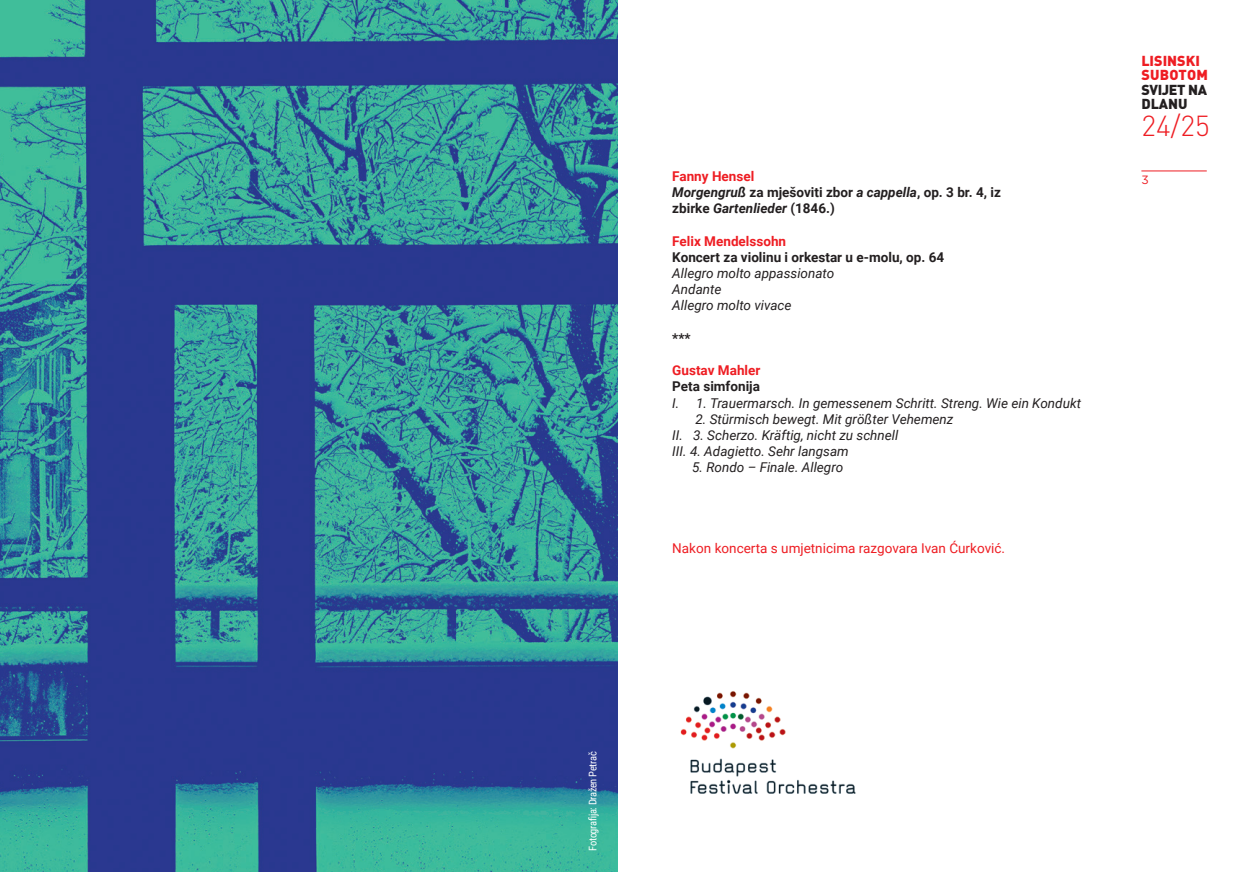
<style>
.page{position:relative;width:1234px;height:872px;background:#fff}
.page>*{position:absolute;margin:0;border:0;box-sizing:border-box;transform-origin:0 0}
.t1{font:300 28.5px "DIN Pro";color:#ee1d23}
.t2{font:900 14.25px/14.1px "DIN Pro";color:#ee1d23}
.t3{font:900 14.25px/14.1px "DIN Pro";letter-spacing:-.025em;color:#231f20}
.t4{font:italic 13.5px/16.2px "Roboto";color:#231f20}
.t5{font:700 13.5px/16.2px "Roboto";color:#231f20}
.t6{font:13.5px "Roboto";color:#ee1d23}
.t7{font:700 13.5px "Roboto";color:#ee1d23}
.t8{font:12px "Gotham";color:#ee1d23}
.t9{font:10.5px "Roboto Condensed";letter-spacing:-.03em;color:#fff}
.s1{color:#ee1d23}
.s2{font-style:italic}
</style>
<div class="page">
<hr style="left:1141px;top:171px;width:65px;height:1px;background:#ee1d23">
<img style="left:0;top:0;width:617px;height:872px">
<img style="left:680px;top:691px;width:176px;height:103px">
<p class="t5" style="left:672px;top:167px;width:330px"><span class="s1">Fanny Hensel<br></span><span class="s2">Morgengruß</span> za mješoviti zbor <span class="s2">a cappella</span>, op. 3 br. 4, iz zbirke <span class="s2">Gartenlieder</span> (1846.)</p>
<p class="t7" style="left:672px;top:231px;width:115px">Felix Mendelssohn</p>
<p class="t5" style="left:672px;top:248px;width:273px">Koncert za violinu i orkestar u e-molu, op. 64</p>
<p class="t4" style="left:672px;top:264px;width:163px">Allegro molto appassionato<br>Andante<br>Allegro molto vivace</p>
<p class="t5" style="left:672px;top:329px;width:20px">***</p>
<p class="t7" style="left:672px;top:361px;width:90px">Gustav Mahler</p>
<p class="t5" style="left:672px;top:378px;width:89px">Peta simfonija</p>
<p class="t4" style="left:672px;top:394px;width:410px">I. 1. Trauermarsch. In gemessenem Schritt. Streng. Wie ein Kondukt</p>
<p class="t4" style="left:672px;top:410px;width:282px;text-indent:23px">2. Stürmisch bewegt. Mit größter Vehemenz<br>II. 3. Scherzo. Kräftig, nicht zu schnell<br>III. 4. Adagietto. Sehr langsam</p>
<p class="t4" style="left:692px;top:459px;width:152px">5. Rondo – Finale. Allegro</p>
<p class="t6" style="left:672px;top:539px;width:334px">Nakon koncerta s umjetnicima razgovara Ivan Ćurković.</p>
<p class="t2" style="left:1141px;top:53px;width:68px">LISINSKI<br>SUBOTOM</p>
<p class="t3" style="left:1141px;top:82px;width:67px">SVIJET NA<br>DLANU</p>
<h1 class="t1" style="left:1141px;top:107px;width:70px">24/25</h1>
<p class="t8" style="left:1141px;top:172px;width:9px">3</p>
<p class="t9" style="left:585px;top:850px;width:101px;rotate:-90deg">Fotografija: Dražen Petrač</p>
</div>
